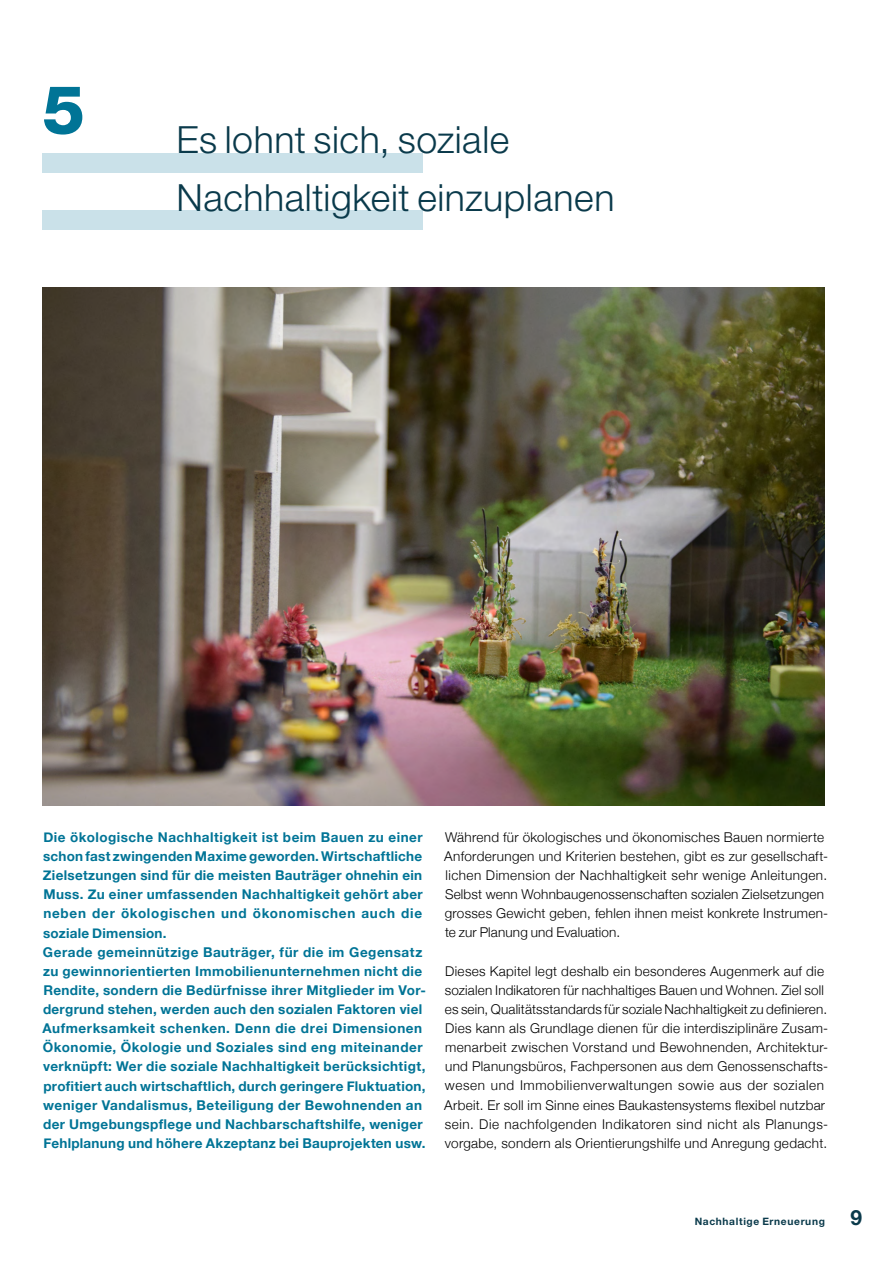
<style>
.page{position:relative;width:893px;height:1263px;background:#fff}
.page>*{position:absolute;margin:0;border:0;box-sizing:border-box;transform-origin:0 0}
.t1{font:800 67.5px "Helvetica Neue LT Std";color:#007496}
.t2{font:300 37.5px/57.4px "Helvetica Neue LT Std";letter-spacing:.015em;color:#0a3a4b}
.t3{font:300 13.5px/19.2px "Helvetica Neue";letter-spacing:.025em;color:#000}
.t4{font:700 13.5px/19.2px "Helvetica Neue";letter-spacing:.03em;color:#007496}
.t5{font:700 10.2px "Helvetica Neue LT Std";letter-spacing:.065em;color:#0a3a4b}
.s1{font-size:21px}
</style>
<div class="page">
<img style="left:43px;top:287px;width:782px;height:519px">
<div style="left:43px;top:210px;width:380px;height:20px;background:#cae1e9"></div>
<div style="left:43px;top:153px;width:380px;height:19px;background:#cae1e9"></div>
<h1 class="t1" style="left:43px;top:70px;width:44px">5</h1>
<h2 class="t2" style="left:176px;top:110px;width:440px">Es lohnt sich, soziale<br>Nachhaltigkeit einzuplanen</h2>
<p class="t4" style="left:42px;top:828px;width:385px">Die ökologische Nachhaltigkeit ist beim Bauen zu einer schon fast zwingenden Maxime geworden. Wirtschaftliche Zielsetzungen sind für die meisten Bauträger ohnehin ein Muss. Zu einer umfassenden Nachhaltigkeit gehört aber neben der ökologischen und ökonomischen auch die soziale Dimension.<br>Gerade gemeinnützige Bauträger, für die im Gegensatz zu gewinnorientierten Immobilienunternehmen nicht die Rendite, sondern die Bedürfnisse ihrer Mitglieder im Vor&shy;dergrund stehen, werden auch den sozialen Faktoren viel Aufmerksamkeit schenken. Denn die drei Dimensionen Ökonomie, Ökologie und Soziales sind eng miteinander verknüpft: Wer die soziale Nachhaltigkeit berücksichtigt, profitiert auch wirtschaftlich, durch geringere Fluktuation, weniger Vandalismus, Beteiligung der Bewohnenden an der Umgebungspflege und Nachbarschaftshilfe, weniger Fehlplanung und höhere Akzeptanz bei Bauprojekten usw.</p>
<p class="t3" style="left:444px;top:826px;width:385px">Während für ökologisches und ökonomisches Bauen normierte Anforderungen und Kriterien bestehen, gibt es zur gesellschaft&shy;lichen Dimension der Nachhaltigkeit sehr wenige Anleitungen.<br>Selbst wenn Wohnbaugenossenschaften sozialen Zielsetzungen grosses Gewicht geben, fehlen ihnen meist konkrete Instrumen&shy;te zur Planung und Evaluation.</p>
<p class="t3" style="left:444px;top:960px;width:385px">Dieses Kapitel legt deshalb ein besonderes Augenmerk auf die sozialen Indikatoren für nachhaltiges Bauen und Wohnen. Ziel soll es sein, Qualitätsstandards für soziale Nachhaltigkeit zu definieren.<br>Dies kann als Grundlage dienen für die interdisziplinäre Zusam&shy;menarbeit zwischen Vorstand und Bewohnenden, Architektur&shy;und Planungsbüros, Fachpersonen aus dem Genossenschafts&shy;wesen und Immobilienverwaltungen sowie aus der sozialen Arbeit. Er soll im Sinne eines Baukastensystems flexibel nutzbar sein. Die nachfolgenden Indikatoren sind nicht als Planungs&shy;vorgabe, sondern als Orientierungshilfe und Anregung gedacht.</p>
<p class="t5" style="left:695px;top:1215px;width:169px">Nachhaltige Erneuerung <span class="s1">9</span></p>
</div>
